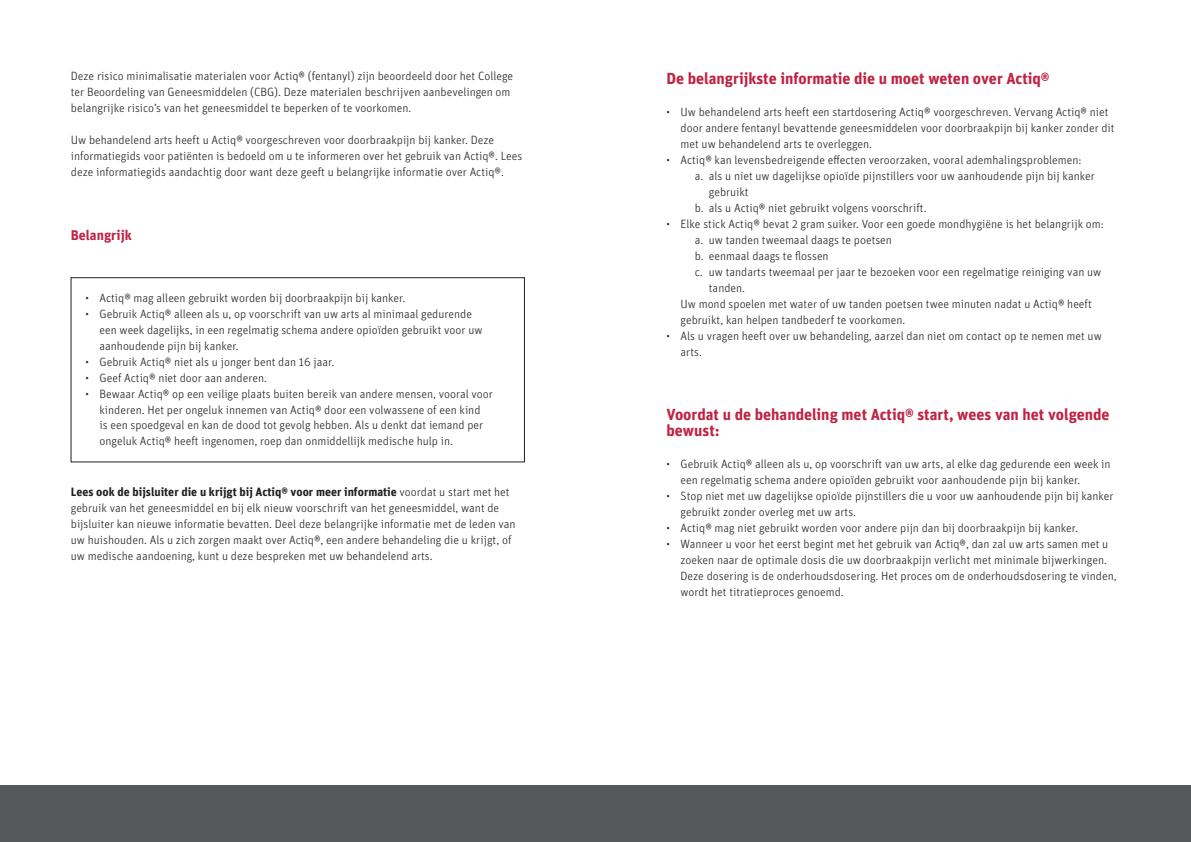
<style>
.page{position:relative;width:1191px;height:842px;background:#fff}
.page>*{position:absolute;margin:0;border:0;box-sizing:border-box;transform-origin:0 0}
.t1{font:700 16px/16px "Unit OT";color:#bf2444}
.t2{font:700 14px "Unit OT";color:#bf2444}
.t3{font:300 12px/16px "Unit OT";color:#231f20}
.s1{font-weight:700}
</style>
<div class="page">
<div style="left:595px;top:785px;width:596px;height:57px;background:#57585a"></div>
<div style="left:0;top:785px;width:595px;height:57px;background:#57585a"></div>
<p class="t3" style="left:71px;top:68px;width:444px">Deze risico minimalisatie materialen voor Actiq® (fentanyl) zijn beoordeeld door het College ter Beoordeling van Geneesmiddelen (CBG). Deze materialen beschrijven aanbevelingen om belangrijke risico’s van het geneesmiddel te beperken of te voorkomen.</p>
<p class="t3" style="left:71px;top:132px;width:453px">Uw behandelend arts heeft u Actiq® voorgeschreven voor doorbraakpijn bij kanker. Deze informatiegids voor patiënten is bedoeld om u te informeren over het gebruik van Actiq®. Lees deze informatiegids aandachtig door want deze geeft u belangrijke informatie over Actiq®.</p>
<p class="t2" style="left:71px;top:227px;width:62px">Belangrijk</p>
<p class="t3" style="left:85px;top:289px;width:321px">• Actiq® mag alleen gebruikt worden bij doorbraakpijn bij kanker.</p>
<p class="t3" style="left:100px;top:305px;width:384px;text-indent:-14px">• Gebruik Actiq® alleen als u, op voorschrift van uw arts al minimaal gedurende een week dagelijks, in een regelmatig schema andere opioïden gebruikt voor uw aanhoudende pijn bij kanker.</p>
<p class="t3" style="left:85px;top:353px;width:250px">• Gebruik Actiq® niet als u jonger bent dan 16 jaar.</p>
<p class="t3" style="left:85px;top:369px;width:183px">• Geef Actiq® niet door aan anderen.</p>
<p class="t3" style="left:100px;top:385px;width:395px;text-indent:-14px">• Bewaar Actiq® op een veilige plaats buiten bereik van andere mensen, vooral voor kinderen. Het per ongeluk innemen van Actiq® door een volwassene of een kind<br>is een spoedgeval en kan de dood tot gevolg hebben. Als u denkt dat iemand per ongeluk Actiq® heeft ingenomen, roep dan onmiddellijk medische hulp in.</p>
<p class="t3" style="left:71px;top:484px;width:446px"><span class="s1">Lees ook de bijsluiter die u krijgt bij Actiq® voor meer informatie</span> voordat u start met het gebruik van het geneesmiddel en bij elk nieuw voorschrift van het geneesmiddel, want de bijsluiter kan nieuwe informatie bevatten. Deel deze belangrijke informatie met de leden van uw huishouden. Als u zich zorgen maakt over Actiq®, een andere behandeling die u krijgt, of uw medische aandoening, kunt u deze bespreken met uw behandelend arts.</p>
<p class="t1" style="left:666px;top:70px;width:385px">De belangrijkste informatie die u moet weten over Actiq®</p>
<p class="t3" style="left:680px;top:104px;width:435px;text-indent:-14px">• Uw behandelend arts heeft een startdosering Actiq® voorgeschreven. Vervang Actiq® niet door andere fentanyl bevattende geneesmiddelen voor doorbraakpijn bij kanker zonder dit met uw behandelend arts te overleggen.</p>
<p class="t3" style="left:666px;top:152px;width:417px">• Actiq® kan levensbedreigende effecten veroorzaken, vooral ademhalingsproblemen:</p>
<p class="t3" style="left:694px;top:168px;width:401px">a. als u niet uw dagelijkse opioïde pijnstillers voor uw aanhoudende pijn bij kanker</p>
<p class="t3" style="left:709px;top:184px;width:41px">gebruikt</p>
<p class="t3" style="left:694px;top:200px;width:233px">b. als u Actiq® niet gebruikt volgens voorschrift.</p>
<p class="t3" style="left:666px;top:216px;width:439px">• Elke stick Actiq® bevat 2 gram suiker. Voor een goede mondhygiëne is het belangrijk om:</p>
<p class="t3" style="left:694px;top:232px;width:199px">a. uw tanden tweemaal daags te poetsen</p>
<p class="t3" style="left:694px;top:248px;width:135px">b. eenmaal daags te flossen</p>
<p class="t3" style="left:694px;top:264px;width:408px">c. uw tandarts tweemaal per jaar te bezoeken voor een regelmatige reiniging van uw</p>
<p class="t3" style="left:709px;top:280px;width:38px">tanden.</p>
<p class="t3" style="left:680px;top:296px;width:413px">Uw mond spoelen met water of uw tanden poetsen twee minuten nadat u Actiq® heeft</p>
<p class="t3" style="left:680px;top:312px;width:226px">gebruikt, kan helpen tandbederf te voorkomen.</p>
<p class="t3" style="left:680px;top:328px;width:423px;text-indent:-14px">• Als u vragen heeft over uw behandeling, aarzel dan niet om contact op te nemen met uw arts.</p>
<p class="t1" style="left:666px;top:406px;width:445px">Voordat u de behandeling met Actiq® start, wees van het volgende bewust:</p>
<p class="t3" style="left:680px;top:456px;width:431px;text-indent:-14px">• Gebruik Actiq® alleen als u, op voorschrift van uw arts, al elke dag gedurende een week in een regelmatig schema andere opioïden gebruikt voor aanhoudende pijn bij kanker.</p>
<p class="t3" style="left:680px;top:488px;width:434px;text-indent:-14px">• Stop niet met uw dagelijkse opioïde pijnstillers die u voor uw aanhoudende pijn bij kanker gebruikt zonder overleg met uw arts.</p>
<p class="t3" style="left:666px;top:520px;width:413px">• Actiq® mag niet gebruikt worden voor andere pijn dan bij doorbraakpijn bij kanker.</p>
<p class="t3" style="left:680px;top:536px;width:437px;text-indent:-14px">• Wanneer u voor het eerst begint met het gebruik van Actiq®, dan zal uw arts samen met u zoeken naar de optimale dosis die uw doorbraakpijn verlicht met minimale bijwerkingen.<br>Deze dosering is de onderhoudsdosering. Het proces om de onderhoudsdosering te vinden, wordt het titratieproces genoemd.</p>
</div>
